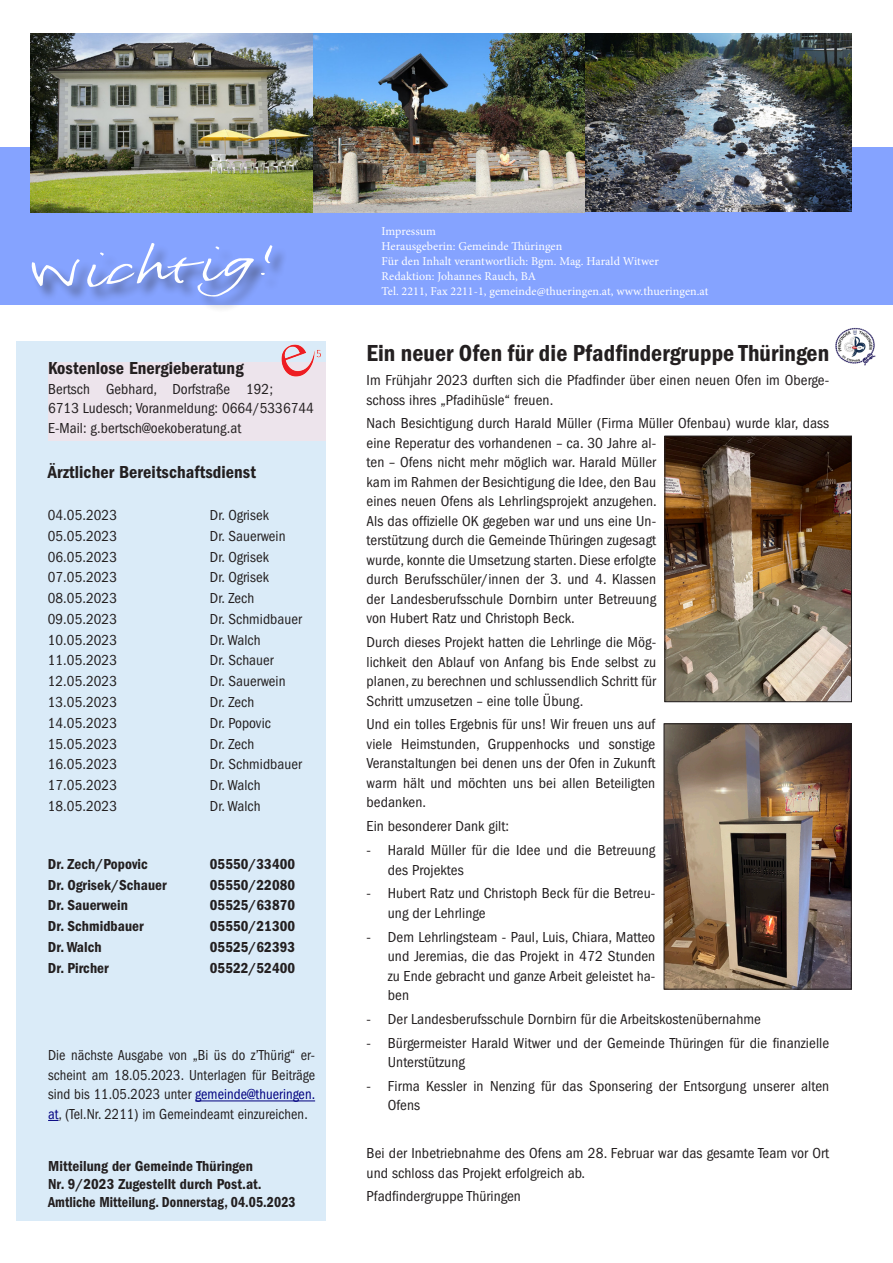
<style>
.page{position:relative;width:893px;height:1263px;background:#fff}
.page>*{position:absolute;margin:0;border:0;box-sizing:border-box;transform-origin:0 0}
.Titel_16pt{font:24px "ITC Franklin Gothic Std Dm Cd";letter-spacing:.005em;color:#231f20}
.Titel_12pt{font:18px "ITC Franklin Gothic Std Dm Cd";letter-spacing:.005em;color:#231f20}
.Titel_16pt-2{font:condensed 15px/19.5px "ITC Franklin Gothic Std";letter-spacing:.005em;color:#231f20}
.Fließtext{font:condensed 15px/19.5px "ITC Franklin Gothic Std";letter-spacing:.005em;color:#231f20;text-align:justify;scale:.96 1}
.Fließtext_halbfett{font:15px "ITC Franklin Gothic Std Dm Cd";letter-spacing:.005em;color:#231f20}
.Fließtext-2{font:condensed 15px/19.5px "ITC Franklin Gothic Std";letter-spacing:.005em;color:#231f20}
.Fließtext_halbfett-2{font:15px "ITC Franklin Gothic Std Dm Cd";letter-spacing:.005em;color:#231f20;scale:.93 1}
.Titel_16pt-3{font:15px "ITC Franklin Gothic Std Dm Cd";letter-spacing:.005em;color:#231f20}
.Titel_12pt-2{font:15px "ITC Franklin Gothic Std Dm Cd";letter-spacing:.005em;color:#231f20}
.t1{font:12px "Minion Pro";letter-spacing:.005em;color:#fff}
.s1{color:#000080}
</style>
<div class="page">
<div style="left:0;top:147px;width:893px;height:158px;background:#85a3ff"></div>
<div style="left:32px;top:244px;width:256px;height:69px;background:#231f20;opacity:.5"></div>
<svg style="left:31px;top:243px;width:244px;height:54px"></svg>
<img style="left:243px;top:33px;width:608px;height:180px">
<img style="left:31px;top:33px;width:282px;height:179px">
<div style="left:16px;top:341px;width:310px;height:879px;background:#daebf8"></div>
<hr style="left:195px;top:1100px;width:120px;height:1px;background:#000080">
<img style="left:835px;top:328px;width:41px;height:37px">
<div style="left:48px;top:362px;width:277px;height:79px;background:#ede4ec"></div>
<img style="left:281px;top:344px;width:40px;height:33px">
<img style="left:666px;top:726px;width:183px;height:261px">
<div style="left:664px;top:724px;width:187px;height:265px;border:1px solid #231f20"></div>
<img style="left:667px;top:438px;width:183px;height:262px">
<div style="left:665px;top:436px;width:187px;height:266px;border:1px solid #231f20"></div>
<p class="Titel_12pt" style="left:48px;top:358px;width:197px">Kostenlose Energieberatung</p>
<p class="Fließtext-2" style="left:48px;top:379px;width:267px">Bertsch Gebhard, Dorfstraße 192;<br>6713 Ludesch; Voranmeldung: 0664/5336744</p>
<p class="Fließtext-2" style="left:48px;top:418px;width:195px">E-Mail: g.bertsch@oekoberatung.at</p>
<p class="Titel_12pt" style="left:48px;top:462px;width:210px">Ärztlicher Bereitschaftsdienst</p>
<p class="Titel_16pt-2" style="left:48px;top:505px;width:71px">04.05.2023</p>
<p class="Titel_16pt-2" style="left:210px;top:505px;width:61px">Dr. Ogrisek</p>
<p class="Titel_16pt-2" style="left:48px;top:526px;width:71px">05.05.2023</p>
<p class="Titel_16pt-2" style="left:210px;top:526px;width:77px">Dr. Sauerwein</p>
<p class="Titel_16pt-2" style="left:48px;top:547px;width:71px">06.05.2023</p>
<p class="Titel_16pt-2" style="left:210px;top:547px;width:61px">Dr. Ogrisek</p>
<p class="Titel_16pt-2" style="left:48px;top:568px;width:71px">07.05.2023</p>
<p class="Titel_16pt-2" style="left:210px;top:568px;width:61px">Dr. Ogrisek</p>
<p class="Titel_16pt-2" style="left:48px;top:588px;width:71px">08.05.2023</p>
<p class="Titel_16pt-2" style="left:210px;top:588px;width:46px">Dr. Zech</p>
<p class="Titel_16pt-2" style="left:48px;top:609px;width:71px">09.05.2023</p>
<p class="Titel_16pt-2" style="left:210px;top:609px;width:94px">Dr. Schmidbauer</p>
<p class="Titel_16pt-2" style="left:48px;top:630px;width:71px">10.05.2023</p>
<p class="Titel_16pt-2" style="left:210px;top:630px;width:52px">Dr. Walch</p>
<p class="Titel_16pt-2" style="left:48px;top:651px;width:71px">11.05.2023</p>
<p class="Titel_16pt-2" style="left:210px;top:651px;width:65px">Dr. Schauer</p>
<p class="Titel_16pt-2" style="left:48px;top:672px;width:71px">12.05.2023</p>
<p class="Titel_16pt-2" style="left:210px;top:672px;width:77px">Dr. Sauerwein</p>
<p class="Titel_16pt-2" style="left:48px;top:692px;width:71px">13.05.2023</p>
<p class="Titel_16pt-2" style="left:210px;top:692px;width:46px">Dr. Zech</p>
<p class="Titel_16pt-2" style="left:48px;top:713px;width:71px">14.05.2023</p>
<p class="Titel_16pt-2" style="left:210px;top:713px;width:63px">Dr. Popovic</p>
<p class="Titel_16pt-2" style="left:48px;top:734px;width:71px">15.05.2023</p>
<p class="Titel_16pt-2" style="left:210px;top:734px;width:46px">Dr. Zech</p>
<p class="Titel_16pt-2" style="left:48px;top:755px;width:71px">16.05.2023</p>
<p class="Titel_16pt-2" style="left:210px;top:755px;width:94px">Dr. Schmidbauer</p>
<p class="Titel_16pt-2" style="left:48px;top:775px;width:71px">17.05.2023</p>
<p class="Titel_16pt-2" style="left:210px;top:775px;width:52px">Dr. Walch</p>
<p class="Titel_16pt-2" style="left:48px;top:796px;width:71px">18.05.2023</p>
<p class="Titel_16pt-2" style="left:210px;top:796px;width:52px">Dr. Walch</p>
<p class="Titel_16pt-3" style="left:48px;top:855px;width:102px">Dr. Zech/Popovic</p>
<p class="Titel_16pt-3" style="left:210px;top:855px;width:87px">05550/33400</p>
<p class="Fließtext_halbfett" style="left:48px;top:876px;width:121px">Dr. Ogrisek/Schauer</p>
<p class="Fließtext_halbfett" style="left:210px;top:876px;width:87px">05550/22080</p>
<p class="Fließtext_halbfett" style="left:48px;top:897px;width:82px">Dr. Sauerwein</p>
<p class="Fließtext_halbfett" style="left:210px;top:897px;width:87px">05525/63870</p>
<p class="Fließtext_halbfett" style="left:48px;top:918px;width:98px">Dr. Schmidbauer</p>
<p class="Fließtext_halbfett" style="left:210px;top:918px;width:87px">05550/21300</p>
<p class="Fließtext_halbfett" style="left:48px;top:938px;width:55px">Dr. Walch</p>
<p class="Fließtext_halbfett" style="left:210px;top:938px;width:87px">05525/62393</p>
<p class="Titel_12pt-2" style="left:48px;top:959px;width:63px">Dr. Pircher</p>
<p class="Titel_12pt-2" style="left:210px;top:959px;width:87px">05522/52400</p>
<p class="Fließtext" style="left:48px;top:1046px;width:280px">Die nächste Ausgabe von „Bi üs do z’Thürig“ er&shy;scheint am 18.05.2023. Unterlagen für Beiträge sind bis 11.05.2023 unter <span class="s1">gemeinde@thueringen. at</span>, (Tel.Nr. 2211) im Gemeindeamt einzureichen.</p>
<p class="Fließtext_halbfett" style="left:48px;top:1158px;width:206px">Mitteilung der Gemeinde Thüringen</p>
<p class="Fließtext_halbfett" style="left:48px;top:1176px;width:215px">Nr. 9/2023 Zugestellt durch Post.at.</p>
<p class="Fließtext_halbfett-2" style="left:48px;top:1194px;width:268px">Amtliche Mitteilung. Donnerstag, 04.05.2023</p>
<p class="t1" style="left:382px;top:223px;width:56px">Impressum</p>
<p class="t1" style="left:382px;top:238px;width:182px">Herausgeberin: Gemeinde Thüringen</p>
<p class="t1" style="left:382px;top:253px;width:279px">Für den Inhalt verantwortlich: Bgm. Mag. Harald Witwer</p>
<p class="t1" style="left:382px;top:268px;width:156px">Redaktion: Johannes Rauch, BA</p>
<p class="t1" style="left:382px;top:283px;width:328px">Tel. 2211, Fax 2211-1, gemeinde@thueringen.at, www.thueringen.at</p>
<p class="Titel_16pt" style="left:367px;top:340px;width:464px">Ein neuer Ofen für die Pfadfindergruppe Thüringen</p>
<p class="Titel_16pt-2" style="left:367px;top:370px;width:464px">Im Frühjahr 2023 durften sich die Pfadfinder über einen neuen Ofen im Oberge&shy;schoss ihres „Pfadihüsle“ freuen.</p>
<p class="Titel_16pt-2" style="left:367px;top:414px;width:464px">Nach Besichtigung durch Harald Müller (Firma Müller Ofenbau) wurde klar, dass eine Reperatur des vorhandenen – ca. 30 Jahre al-<br>ten – Ofens nicht mehr möglich war. Harald Müller<br>kam im Rahmen der Besichtigung die Idee, den Bau<br>eines neuen Ofens als Lehrlingsprojekt anzugehen.<br>Als das offizielle OK gegeben war und uns eine Un-<br>terstützung durch die Gemeinde Thüringen zugesagt<br>wurde, konnte die Umsetzung starten. Diese erfolgte<br>durch Berufsschüler/innen der 3. und 4. Klassen<br>der Landesberufsschule Dornbirn unter Betreuung<br>von Hubert Ratz und Christoph Beck.</p>
<p class="Titel_16pt-2" style="left:367px;top:633px;width:291px;text-align:justify">Durch dieses Projekt hatten die Lehrlinge die Mög&shy;lichkeit den Ablauf von Anfang bis Ende selbst zu planen, zu berechnen und schlussendlich Schritt für Schritt umzusetzen – eine tolle Übung.</p>
<p class="Titel_16pt-2" style="left:367px;top:715px;width:290px;text-align:justify">Und ein tolles Ergebnis für uns! Wir freuen uns auf viele Heimstunden, Gruppenhocks und sonstige Veranstaltungen bei denen uns der Ofen in Zukunft warm hält und möchten uns bei allen Beteiligten bedanken.</p>
<p class="Titel_16pt-2" style="left:367px;top:817px;width:144px">Ein besonderer Dank gilt:</p>
<p class="Titel_16pt-2" style="left:388px;top:840px;width:269px;text-indent:-21px">- Harald Müller für die Idee und die Betreuung des Projektes</p>
<p class="Titel_16pt-2" style="left:388px;top:884px;width:269px;text-indent:-21px">- Hubert Ratz und Christoph Beck für die Betreu&shy;ung der Lehrlinge</p>
<p class="Titel_16pt-2" style="left:388px;top:927px;width:269px;text-align:justify;text-indent:-21px">- Dem Lehrlingsteam - Paul, Luis, Chiara, Matteo und Jeremias, die das Projekt in 472 Stunden zu Ende gebracht und ganze Arbeit geleistet ha&shy;ben</p>
<p class="Titel_16pt-2" style="left:367px;top:1009px;width:396px">- Der Landesberufsschule Dornbirn für die Arbeitskostenübernahme</p>
<p class="Titel_16pt-2" style="left:388px;top:1033px;width:443px;text-indent:-21px">- Bürgermeister Harald Witwer und der Gemeinde Thüringen für die finanzielle<br>Unterstützung</p>
<p class="Titel_16pt-2" style="left:388px;top:1076px;width:443px;text-indent:-21px">- Firma Kessler in Nenzing für das Sponsering der Entsorgung unserer alten<br>Ofens</p>
<p class="Titel_16pt-2" style="left:367px;top:1143px;width:464px">Bei der Inbetriebnahme des Ofens am 28. Februar war das gesamte Team vor Ort und schloss das Projekt erfolgreich ab.</p>
<p class="Titel_16pt-2" style="left:367px;top:1187px;width:156px">Pfadfindergruppe Thüringen</p>
</div>
